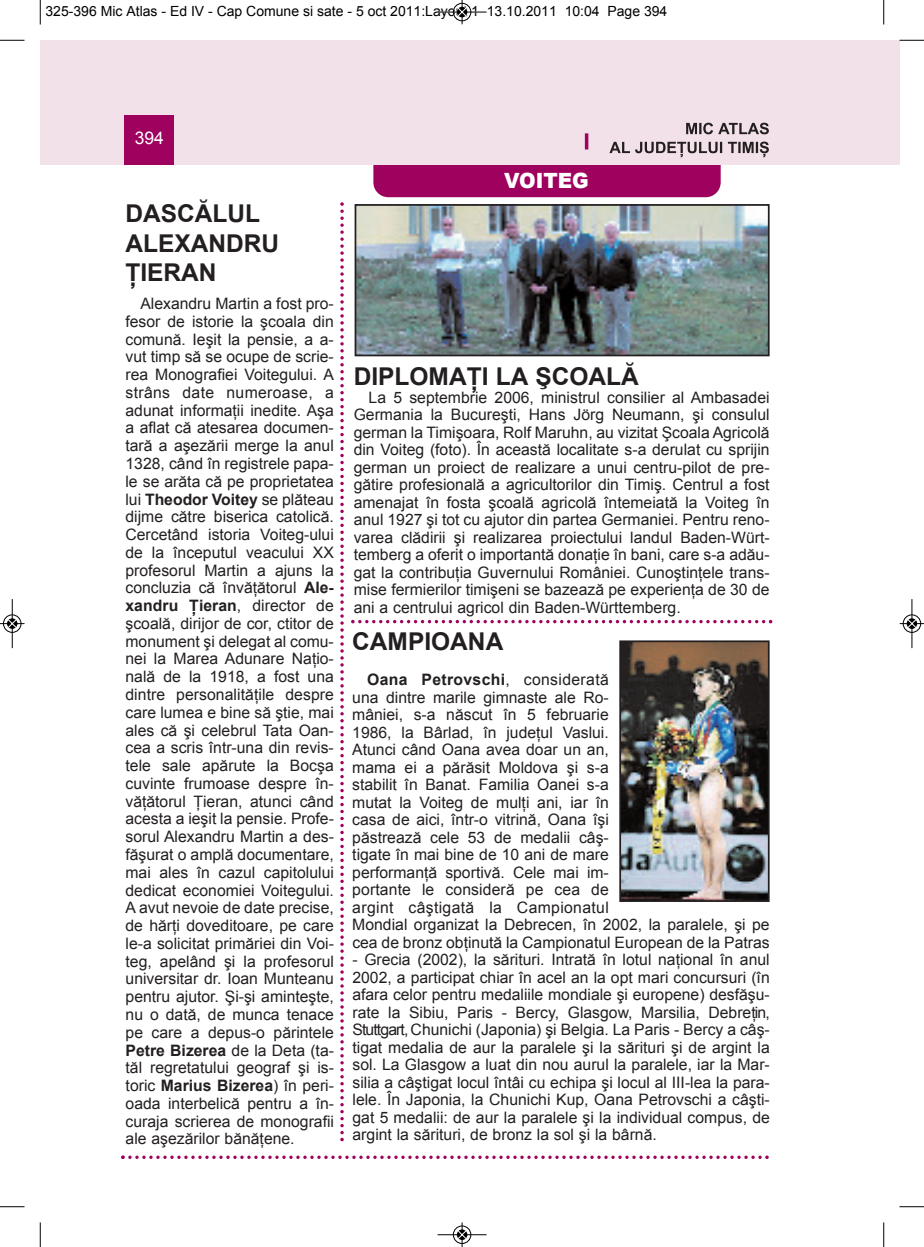
<style>
.page{position:relative;width:924px;height:1247px;background:#fff}
.page>*{position:absolute;margin:0;border:0;box-sizing:border-box;transform-origin:0 0}
.t1{font:700 24.5px/29.8px "Arial";color:#231f20}
.t2{font:900 21px "Arial";color:#fff;scale:.95 1}
.t3{font:17.5px "Arial";color:#fff}
.t4{font:15.75px/17.8px "Arial";color:#231f20;text-align:justify}
.t5{font:14px "Arial";color:#000}
.s1{font-weight:700}
</style>
<div class="page">
<div style="left:884px;top:40px;width:15px;height:124px;background:#f3e1e9"></div>
<div style="left:373px;top:134px;width:348px;height:63px;background:#9e015e;border-radius:15px"></div>
<div style="left:40px;top:40px;width:844px;height:124px;background:#f3e1e9"></div>
<div style="left:125px;top:115px;width:49px;height:49px;background:#9e015e"></div>
<hr style="left:585px;top:133px;width:3px;height:16px;background:#9e015e">
<svg style="left:686px;top:123px;width:83px;height:11px"></svg>
<svg style="left:609px;top:142px;width:160px;height:15px"></svg>
<svg style="left:121px;top:1155px;width:648px;height:3px"></svg>
<img style="left:358px;top:207px;width:408px;height:146px">
<div style="left:355px;top:204px;width:414px;height:152px;border:2px solid #231f20"></div>
<svg style="left:340px;top:202px;width:4px;height:939px"></svg>
<img style="left:622px;top:643px;width:144px;height:255px">
<div style="left:619px;top:640px;width:150px;height:261px;border:2px solid #231f20"></div>
<svg style="left:351px;top:620px;width:421px;height:3px"></svg>
<svg style="left:40px;top:0;width:1px;height:24px"></svg>
<svg style="left:0;top:40px;width:24px;height:1px"></svg>
<svg style="left:883px;top:0;width:1px;height:24px"></svg>
<svg style="left:899px;top:40px;width:25px;height:1px"></svg>
<svg style="left:40px;top:1222px;width:1px;height:24px"></svg>
<svg style="left:0;top:1206px;width:24px;height:1px"></svg>
<svg style="left:883px;top:1222px;width:1px;height:24px"></svg>
<svg style="left:899px;top:1206px;width:25px;height:1px"></svg>
<hr style="left:438px;top:12px;width:48px;height:1px;background:#000">
<div style="left:453px;top:3px;width:18px;height:18px;border:1px solid #000;border-radius:50%"></div>
<svg style="left:458px;top:0;width:8px;height:24px"></svg>
<hr style="left:438px;top:1234px;width:48px;height:1px;background:#000">
<div style="left:453px;top:1225px;width:18px;height:18px;border:1px solid #000;border-radius:50%"></div>
<svg style="left:458px;top:1222px;width:8px;height:24px"></svg>
<div style="left:3px;top:614px;width:19px;height:19px;border:1px solid #fff;border-radius:50%"></div>
<hr style="left:12px;top:599px;width:1px;height:49px;background:#000">
<div style="left:3px;top:614px;width:18px;height:18px;border:1px solid #000;border-radius:50%"></div>
<svg style="left:0;top:619px;width:24px;height:9px"></svg>
<div style="left:902px;top:614px;width:19px;height:19px;border:1px solid #fff;border-radius:50%"></div>
<hr style="left:911px;top:599px;width:1px;height:49px;background:#000">
<div style="left:903px;top:614px;width:18px;height:18px;border:1px solid #000;border-radius:50%"></div>
<svg style="left:900px;top:619px;width:24px;height:9px"></svg>
<p class="t5" style="left:46px;top:3px;width:623px">325-396 Mic Atlas - Ed IV - Cap Comune si sate - 5 oct 2011:Layout 1 13.10.2011 10:04 Page 394</p>
<p class="t3" style="left:135px;top:128px;width:31px">394</p>
<h1 class="t1" style="left:125px;top:198px;width:155px">DASCĂLUL<br>ALEXANDRU<br>ŢIERAN</h1>
<p class="t4" style="left:125px;top:294px;width:210px;text-indent:15px">Alexandru Martin a fost pro&shy;fesor de istorie la şcoala din comună. Ieşit la pensie, a a&shy;vut timp să se ocupe de scrie&shy;rea Monografiei Voitegului. A strâns date numeroase, a adunat informaţii inedite. Aşa a aflat că atesarea documen&shy;tară a aşezării merge la anul 1328, când în registrele papa&shy;le se arăta că pe proprietatea lui <span class="s1">Theodor Voitey</span> se plăteau dijme către biserica catolică.<br>Cercetând istoria Voiteg-ului de la începutul veacului XX profesorul Martin a ajuns la concluzia că învăţătorul <span class="s1">Ale&shy;xandru Ţieran</span>, director de şcoală, dirijor de cor, ctitor de monument şi delegat al comu&shy;nei la Marea Adunare Naţio&shy;nală de la 1918, a fost una dintre personalităţile despre care lumea e bine să ştie, mai ales că şi celebrul Tata Oan&shy;cea a scris într-una din revis&shy;tele sale apărute la Bocşa cuvinte frumoase despre în&shy;văţătorul Ţieran, atunci când acesta a ieşit la pensie. Profe&shy;sorul Alexandru Martin a des&shy;făşurat o amplă documentare, mai ales în cazul capitolului dedicat economiei Voitegului.<br>A avut nevoie de date precise, de hărţi doveditoare, pe care le-a solicitat primăriei din Voi&shy;teg, apelând şi la profesorul universitar dr. Ioan Munteanu pentru ajutor. Şi-şi aminteşte, nu o dată, de munca tenace pe care a depus-o părintele <span class="s1">Petre Bizerea</span> de la Deta (ta&shy;tăl regretatului geograf şi is&shy;toric <span class="s1">Marius Bizerea</span>) în peri&shy;oada interbelică pentru a în&shy;curaja scrierea de monografii ale aşezărilor bănăţene.</p>
<h2 class="t2" style="left:504px;top:165px;width:91px">VOITEG</h2>
<h1 class="t1" style="left:354px;top:362px;width:287px">DIPLOMAŢI LA ŞCOALĂ</h1>
<p class="t4" style="left:354px;top:388px;width:417px;text-indent:15px">La 5 septembrie 2006, ministrul consilier al Ambasadei Germania la Bucureşti, Hans Jörg Neumann, şi consulul german la Timişoara, Rolf Maruhn, au vizitat Şcoala Agricolă din Voiteg (foto). În această localitate s-a derulat cu sprijin german un proiect de realizare a unui centru-pilot de pre&shy;gătire profesională a agricultorilor din Timiş. Centrul a fost amenajat în fosta şcoală agricolă întemeiată la Voiteg în anul 1927 şi tot cu ajutor din partea Germaniei. Pentru reno&shy;varea clădirii şi realizarea proiectului landul Baden-Würt&shy;temberg a oferit o importantă donaţie în bani, care s-a adău&shy;gat la contribuţia Guvernului României. Cunoştinţele trans&shy;mise fermierilor timişeni se bazează pe experienţa de 30 de ani a centrului agricol din Baden-Württemberg.</p>
<h1 class="t1" style="left:352px;top:626px;width:153px">CAMPIOANA</h1>
<p class="t4" style="left:352px;top:670px;width:419px;text-align:left;text-indent:15px"><span class="s1">Oana Petrovschi</span>, considerată<br>una dintre marile gimnaste ale Ro-<br>mâniei, s-a născut în 5 februarie<br>1986, la Bârlad, în judeţul Vaslui.<br>Atunci când Oana avea doar un an,<br>mama ei a părăsit Moldova şi s-a<br>stabilit în Banat. Familia Oanei s-a<br>mutat la Voiteg de mulţi ani, iar în<br>casa de aici, într-o vitrină, Oana îşi<br>păstrează cele 53 de medalii câş-<br>tigate în mai bine de 10 ani de mare<br>performanţă sportivă. Cele mai im-<br>portante le consideră pe cea de<br>argint câştigată la Campionatul<br>Mondial organizat la Debrecen, în 2002, la paralele, şi pe cea de bronz obţinută la Campionatul European de la Patras</p>
<p class="t4" style="left:352px;top:950px;width:419px">- Grecia (2002), la sărituri. Intrată în lotul naţional în anul 2002, a participat chiar în acel an la opt mari concursuri (în afara celor pentru medaliile mondiale şi europene) desfăşu&shy;rate la Sibiu, Paris - Bercy, Glasgow, Marsilia, Debreţin, Stuttgart,Chunichi (Japonia) şi Belgia. La Paris - Bercy a câş&shy;tigat medalia de aur la paralele şi la sărituri şi de argint la sol. La Glasgow a luat din nou aurul la paralele, iar la Mar&shy;silia a câştigat locul întâi cu echipa şi locul al III-lea la para&shy;lele. În Japonia, la Chunichi Kup, Oana Petrovschi a câşti&shy;gat 5 medalii: de aur la paralele şi la individual compus, de argint la sărituri, de bronz la sol şi la bârnă.</p>
</div>
